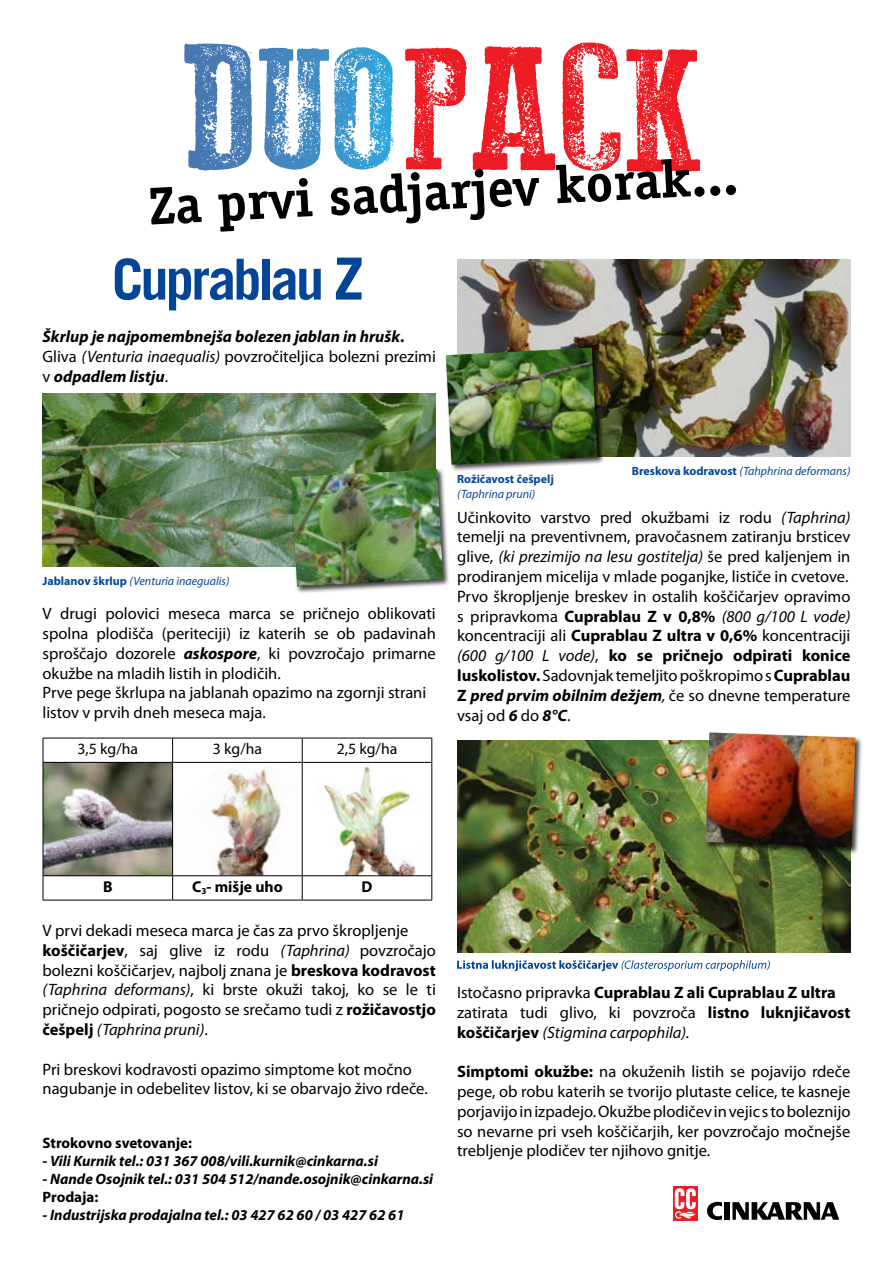
<style>
.page{position:relative;width:893px;height:1263px;background:#fff}
.page>*{position:absolute;margin:0;border:0;box-sizing:border-box;transform-origin:0 0}
.t1{font:16.5px/19.8px "Myriad Pro";color:#000}
.t2{font:700 16.5px/19.8px "Myriad Pro";color:#000}
.t3{font:italic 700 16.5px/19.8px "Myriad Pro";color:#000}
.t4{font:15.75px "Myriad Pro";color:#000}
.t5{font:700 15.75px "Myriad Pro";color:#000}
.t6{font:italic 700 15px "Myriad Pro";color:#000}
.t7{font:700 15px "Myriad Pro";color:#000}
.t8{font:italic 12px "Myriad Pro";color:#044595}
.t9{font:700 12px "Myriad Pro";color:#044595}
.s1{font-style:normal}
.s2{font-weight:400;font-style:normal}
.s3{font-weight:400}
.s4{font-weight:700;font-style:normal}
.s5{font-weight:700;font-style:italic}
.s6{font-style:italic}
.s7{font-weight:700}
.s8{font-weight:400;font-style:italic}
</style>
<div class="page">
<img style="left:44px;top:763px;width:378px;height:112px">
<svg style="left:115px;top:258px;width:144px;height:52px"></svg>
<div style="left:262px;top:259px;width:8px;height:41px;background:#044595"></div>
<svg style="left:273px;top:268px;width:48px;height:32px"></svg>
<svg style="left:336px;top:258px;width:26px;height:42px"></svg>
<svg style="left:673px;top:1186px;width:24px;height:34px"></svg>
<svg style="left:675px;top:1188px;width:21px;height:31px"></svg>
<svg style="left:732px;top:1202px;width:107px;height:18px"></svg>
<svg style="left:707px;top:1202px;width:15px;height:18px"></svg>
<div style="left:724px;top:1202px;width:6px;height:18px;background:#000"></div>
<img style="left:43px;top:393px;width:393px;height:174px">
<div style="left:290px;top:468px;width:160px;height:126px;background:#000;opacity:.75"></div>
<img style="left:291px;top:469px;width:152px;height:117px">
<img style="left:457px;top:259px;width:393px;height:198px">
<div style="left:444px;top:346px;width:161px;height:126px;background:#000;opacity:.75"></div>
<img style="left:446px;top:348px;width:151px;height:117px">
<img style="left:457px;top:741px;width:393px;height:211px">
<div style="left:704px;top:731px;width:159px;height:123px;background:#000;opacity:.75"></div>
<img style="left:706px;top:732px;width:149px;height:115px">
<svg style="left:457px;top:960px;width:313px;height:11px"></svg>
<svg style="left:150px;top:43px;width:586px;height:189px"></svg>
<hr style="left:43px;top:738px;width:130px;height:1px;background:#000">
<hr style="left:173px;top:738px;width:129px;height:1px;background:#000">
<hr style="left:302px;top:738px;width:130px;height:1px;background:#000">
<hr style="left:43px;top:762px;width:130px;height:1px;background:#000">
<hr style="left:173px;top:762px;width:129px;height:1px;background:#000">
<hr style="left:302px;top:762px;width:130px;height:1px;background:#000">
<hr style="left:43px;top:875px;width:130px;height:1px;background:#000">
<hr style="left:173px;top:875px;width:129px;height:1px;background:#000">
<hr style="left:302px;top:875px;width:130px;height:1px;background:#000">
<hr style="left:43px;top:900px;width:130px;height:1px;background:#000">
<hr style="left:173px;top:900px;width:129px;height:1px;background:#000">
<hr style="left:302px;top:900px;width:130px;height:1px;background:#000">
<svg style="left:43px;top:738px;width:1px;height:24px"></svg>
<hr style="left:43px;top:763px;width:1px;height:112px;background:#000">
<svg style="left:43px;top:876px;width:1px;height:24px"></svg>
<svg style="left:172px;top:738px;width:1px;height:24px"></svg>
<svg style="left:302px;top:738px;width:1px;height:24px"></svg>
<svg style="left:431px;top:738px;width:1px;height:24px"></svg>
<hr style="left:172px;top:763px;width:1px;height:112px;background:#000">
<hr style="left:302px;top:763px;width:1px;height:112px;background:#000">
<hr style="left:431px;top:763px;width:1px;height:112px;background:#000">
<svg style="left:172px;top:876px;width:1px;height:24px"></svg>
<svg style="left:302px;top:876px;width:1px;height:24px"></svg>
<svg style="left:431px;top:876px;width:1px;height:24px"></svg>
<p class="t3" style="left:43px;top:326px;width:395px">Škrlup je najpomembnejša bolezen jablan in hrušk<span class="s1">.<br></span><span class="s2">Gliva</span> <span class="s3">(Venturia inaequalis)</span> <span class="s2">povzročiteljica bolezni prezimi v</span> odpadlem listju<span class="s2">.</span></p>
<p class="t8" style="left:43px;top:574px;width:188px"><span class="s4">Jablanov škrlup</span> (Venturia inaegualis)</p>
<p class="t1" style="left:43px;top:603px;width:395px">V drugi polovici meseca marca se pričnejo oblikovati spolna plodišča (periteciji) iz katerih se ob padavinah sproščajo dozorele <span class="s5">askospore</span>, ki povzročajo primarne okužbe na mladih listih in plodičih.<br>Prve pege škrlupa na jablanah opazimo na zgornji strani listov v prvih dneh meseca maja.</p>
<p class="t4" style="left:78px;top:739px;width:62px">3,5 kg/ha</p>
<p class="t4" style="left:213px;top:739px;width:51px">3 kg/ha</p>
<p class="t4" style="left:337px;top:739px;width:62px">2,5 kg/ha</p>
<p class="t9" style="left:457px;top:471px;width:98px">Rožičavost češpelj</p>
<p class="t8" style="left:457px;top:486px;width:80px">(Taphrina pruni)</p>
<p class="t8" style="left:632px;top:463px;width:220px"><span class="s4">Breskova kodravost</span> (Tahphrina deformans)</p>
<p class="t1" style="left:457px;top:507px;width:395px">Učinkovito varstvo pred okužbami iz rodu <span class="s6">(Taphrina) </span>temelji na preventivnem, pravočasnem zatiranju brsticev glive, <span class="s6">(ki prezimijo na lesu gostitelja)</span> še pred kaljenjem in prodiranjem micelija v mlade poganjke, lističe in cvetove.<br>Prvo škropljenje breskev in ostalih koščičarjev opravimo s pripravkoma <span class="s7">Cuprablau Z v 0,8%</span> <span class="s6">(800 g/100 L vode) </span>koncentraciji ali <span class="s7">Cuprablau Z ultra v 0,6%</span> koncentraciji <span class="s6">(600 g/100 L vode)</span>, <span class="s7">ko se pričnejo odpirati konice luskolistov.</span> Sadovnjak temeljito poškropimo s <span class="s7">Cuprablau Z</span> <span class="s5">pred prvim obilnim dežjem</span><span class="s6">,</span> če so dnevne temperature vsaj od <span class="s5">6</span> do <span class="s5">8°C</span>.</p>
<p class="t5" style="left:103px;top:876px;width:11px">B</p>
<p class="t5" style="left:192px;top:876px;width:92px">C<sub>3</sub>- mišje uho</p>
<p class="t5" style="left:362px;top:876px;width:12px">D</p>
<p class="t1" style="left:43px;top:920px;width:395px">V prvi dekadi meseca marca je čas za prvo škropljenje <span class="s7">koščičarjev</span>, saj glive iz rodu <span class="s6">(Taphrina)</span> povzročajo bolezni koščičarjev, najbolj znana je <span class="s7">breskova kodravost </span><span class="s6">(Taphrina deformans)</span>, ki brste okuži takoj, ko se le ti pričnejo odpirati, pogosto se srečamo tudi z <span class="s7">rožičavostjo češpelj</span> <span class="s6">(Taphrina pruni)</span>.</p>
<p class="t1" style="left:43px;top:1059px;width:387px">Pri breskovi kodravosti opazimo simptome kot močno nagubanje in odebelitev listov, ki se obarvajo živo rdeče.</p>
<p class="t7" style="left:43px;top:1133px;width:151px">Strokovno svetovanje:</p>
<p class="t6" style="left:43px;top:1152px;width:337px">- Vili Kurnik tel.: 031 367 008/vili.kurnik@cinkarna.si</p>
<p class="t6" style="left:43px;top:1170px;width:392px">- Nande Osojnik tel.: 031 504 512/nande.osojnik@cinkarna.si</p>
<p class="t7" style="left:43px;top:1187px;width:57px">Prodaja:</p>
<p class="t6" style="left:43px;top:1206px;width:363px">- Industrijska prodajalna tel.: 03 427 62 60 / 03 427 62 61</p>
<p class="t2" style="left:457px;top:982px;width:395px"><span class="s3">Istočasno pripravka</span> Cuprablau Z ali Cuprablau Z ultra <span class="s3">zatirata tudi glivo, ki povzroča</span> listno luknjičavost koščičarjev <span class="s8">(Stigmina carpophila).</span></p>
<p class="t1" style="left:457px;top:1061px;width:395px;text-align:justify"><span class="s7">Simptomi okužbe:</span> na okuženih listih se pojavijo rdeče pege, ob robu katerih se tvorijo plutaste celice, te kasneje porjavijo in izpadejo. Okužbe plodičev in vejic s to boleznijo so nevarne pri vseh koščičarjih, ker povzročajo močnejše trebljenje plodičev ter njihovo gnitje.</p>
</div>
